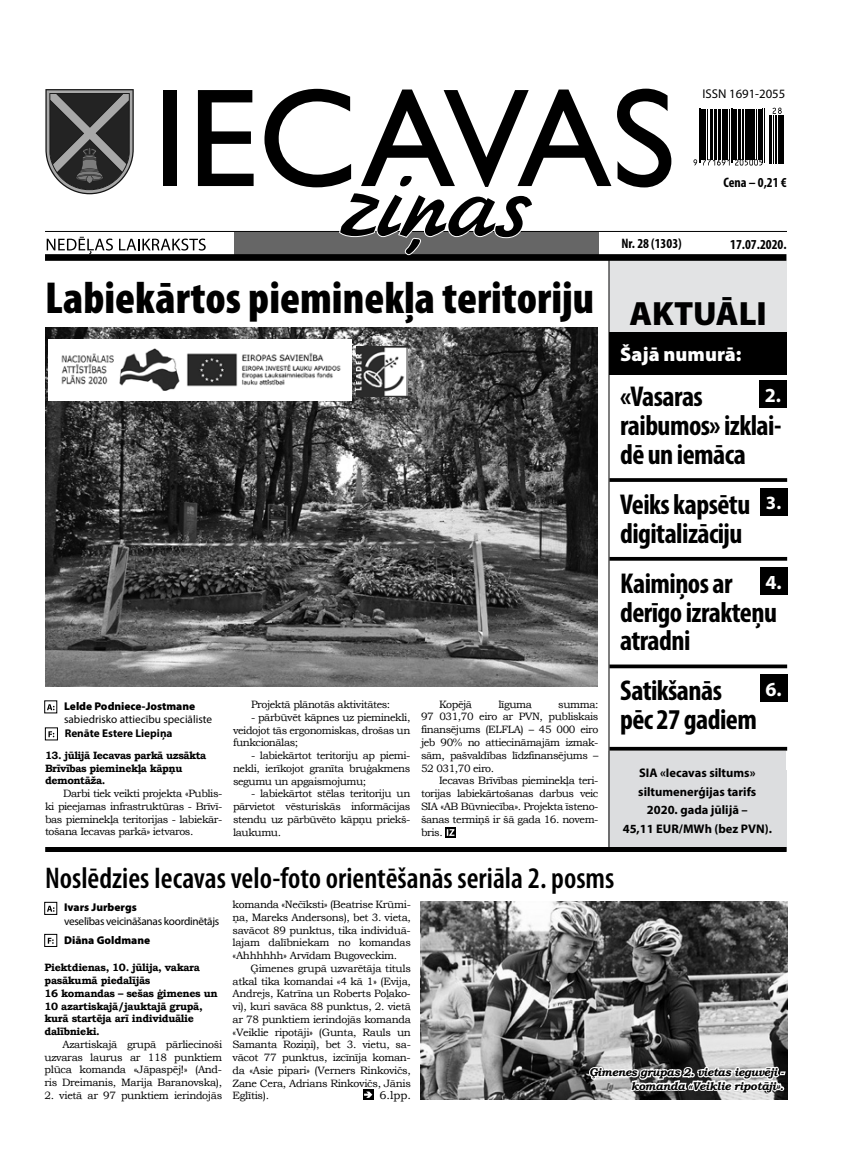
<style>
.page{position:relative;width:851px;height:1170px;background:#fff}
.page>*{position:absolute;margin:0;border:0;box-sizing:border-box;transform-origin:0 0}
.t1{font:900 condensed 45px "Myriad Pro";color:#000}
.t2{font:900 33.75px "Myriad Pro";color:#000}
.t3{font:600 condensed 30px "Myriad Pro";color:#000}
.t4{font:700 condensed 28.75px/28.8px "Myriad Pro";letter-spacing:-.02em;color:#000}
.t5{font:900 20px "Myriad Pro";color:#fff}
.t6{font:700 20px "Myriad Pro";color:#fff}
.t7{font:700 18.75px "Myriad Pro";color:#fff}
.t8{font:700 condensed 13.75px "Myriad Pro";color:#000}
.t9{font:12.75px "Myriad Pro";color:#000}
.t10{font:700 12.5px/18.8px "Myriad Pro";color:#000;text-align:center}
.t11{font:italic 700 11.25px/13.5px "Bookman Old Style";letter-spacing:-.03em;color:#000;text-align:right}
.t12{font:900 11.25px "Myriad Pro";color:#000}
.t13{font:11.25px "Myriad Pro";letter-spacing:-.025em;color:#000}
.t14{font:11.25px "Myriad Pro";color:#000}
.t15{font:700 11.25px "Myriad Pro";color:#000}
.t16{font:11.25px "Bookman Old Style";color:#000}
.t17{font:10.62px/12.8px "Bookman Old Style";letter-spacing:-.04em;color:#000;text-align:justify}
.t18{font:700 10.62px/12.8px "Bookman Old Style";letter-spacing:-.03em;color:#000}
</style>
<div class="page">
<div style="left:234px;top:232px;width:364px;height:22px;background:#666"></div>
<hr style="left:45px;top:231px;width:741px;height:1px;background:#000">
<div style="left:45px;top:254px;width:741px;height:7px;background:#000"></div>
<svg style="left:47px;top:237px;width:66px;height:17px"></svg>
<svg style="left:119px;top:238px;width:87px;height:12px"></svg>
<div style="left:163px;top:90px;width:13px;height:96px;background:#000"></div>
<svg style="left:198px;top:90px;width:55px;height:96px"></svg>
<svg style="left:617px;top:89px;width:54px;height:98px"></svg>
<svg style="left:264px;top:89px;width:347px;height:167px"></svg>
<svg style="left:45px;top:89px;width:89px;height:105px;background:#5d5d5d"></svg>
<svg style="left:609px;top:478px;width:178px;height:4px"></svg>
<hr style="left:609px;top:557px;width:178px;height:3px;background:#000">
<svg style="left:609px;top:664px;width:178px;height:4px"></svg>
<svg style="left:609px;top:746px;width:178px;height:4px"></svg>
<div style="left:609px;top:261px;width:177px;height:71px;background:#e2e3e4"></div>
<div style="left:609px;top:332px;width:177px;height:42px;background:#000"></div>
<hr style="left:699px;top:109px;width:1px;height:54px;background:#000">
<hr style="left:700px;top:109px;width:1px;height:54px;background:#000">
<hr style="left:701px;top:109px;width:2px;height:51px;background:#000">
<hr style="left:704px;top:109px;width:1px;height:51px;background:#000">
<hr style="left:707px;top:109px;width:1px;height:51px;background:#000">
<hr style="left:710px;top:109px;width:1px;height:51px;background:#000">
<hr style="left:711px;top:109px;width:1px;height:51px;background:#000">
<hr style="left:714px;top:109px;width:1px;height:51px;background:#000">
<hr style="left:716px;top:109px;width:1px;height:51px;background:#000">
<hr style="left:717px;top:109px;width:3px;height:51px;background:#000">
<hr style="left:721px;top:109px;width:1px;height:51px;background:#000">
<hr style="left:723px;top:109px;width:2px;height:51px;background:#000">
<svg style="left:693px;top:159px;width:36px;height:6px"></svg>
<hr style="left:726px;top:109px;width:2px;height:51px;background:#000">
<hr style="left:729px;top:109px;width:1px;height:51px;background:#000">
<hr style="left:730px;top:109px;width:1px;height:54px;background:#000">
<hr style="left:732px;top:109px;width:1px;height:54px;background:#000">
<hr style="left:733px;top:109px;width:1px;height:51px;background:#000">
<hr style="left:735px;top:109px;width:2px;height:51px;background:#000">
<hr style="left:738px;top:109px;width:2px;height:51px;background:#000">
<hr style="left:741px;top:109px;width:1px;height:51px;background:#000">
<hr style="left:743px;top:109px;width:1px;height:51px;background:#000">
<hr style="left:745px;top:109px;width:2px;height:51px;background:#000">
<hr style="left:748px;top:109px;width:2px;height:51px;background:#000">
<hr style="left:751px;top:109px;width:1px;height:51px;background:#000">
<hr style="left:752px;top:109px;width:2px;height:51px;background:#000">
<hr style="left:756px;top:109px;width:1px;height:51px;background:#000">
<svg style="left:735px;top:159px;width:27px;height:6px"></svg>
<hr style="left:757px;top:109px;width:1px;height:51px;background:#000">
<hr style="left:759px;top:109px;width:2px;height:51px;background:#000">
<hr style="left:762px;top:109px;width:1px;height:54px;background:#000">
<hr style="left:763px;top:109px;width:1px;height:54px;background:#000">
<hr style="left:769px;top:115px;width:1px;height:48px;background:#000">
<hr style="left:770px;top:115px;width:2px;height:48px;background:#000">
<hr style="left:773px;top:115px;width:1px;height:48px;background:#000">
<hr style="left:775px;top:115px;width:1px;height:48px;background:#000">
<hr style="left:777px;top:115px;width:1px;height:48px;background:#000">
<svg style="left:772px;top:108px;width:9px;height:6px"></svg>
<hr style="left:778px;top:115px;width:2px;height:48px;background:#000">
<hr style="left:781px;top:115px;width:2px;height:48px;background:#000">
<div style="left:608px;top:751px;width:177px;height:98px;background:#dcdddf"></div>
<hr style="left:608px;top:260px;width:1px;height:590px;background:#000">
<div style="left:759px;top:567px;width:28px;height:27px;background:#000"></div>
<div style="left:759px;top:675px;width:28px;height:27px;background:#000"></div>
<div style="left:759px;top:381px;width:27px;height:27px;background:#000"></div>
<div style="left:759px;top:488px;width:28px;height:27px;background:#000"></div>
<div style="left:45px;top:846px;width:741px;height:5px;background:#000"></div>
<svg style="left:363px;top:1089px;width:10px;height:10px"></svg>
<svg style="left:364px;top:1091px;width:8px;height:6px"></svg>
<svg style="left:47px;top:704px;width:8px;height:6px"></svg>
<svg style="left:44px;top:901px;width:14px;height:14px"></svg>
<svg style="left:159px;top:846px;width:382px;height:87px"></svg>
<div style="left:540px;top:882px;width:6px;height:7px;border:2px solid #fff;border-radius:50%"></div>
<svg style="left:445px;top:827px;width:11px;height:10px"></svg>
<svg style="left:446px;top:829px;width:8px;height:6px"></svg>
<img style="left:45px;top:327px;width:552px;height:359px">
<img style="left:421px;top:901px;width:366px;height:197px">
<svg style="left:48px;top:937px;width:6px;height:6px"></svg>
<svg style="left:587px;top:1031px;width:199px;height:69px"></svg>
<svg style="left:48px;top:731px;width:6px;height:6px"></svg>
<div style="left:45px;top:727px;width:13px;height:13px;border:1px solid #000"></div>
<img style="left:48px;top:339px;width:303px;height:61px">
<img style="left:356px;top:346px;width:51px;height:51px">
<p class="t9" style="left:702px;top:86px;width:84px">ISSN 1691-2055</p>
<p class="t8" style="left:723px;top:174px;width:65px">Cena – 0,21 €</p>
<h1 class="t1" style="left:45px;top:273px;width:550px">Labiekārtos pieminekļa teritoriju</h1>
<p class="t12" style="left:64px;top:699px;width:133px">Lelde Podniece-Jostmane</p>
<p class="t14" style="left:64px;top:712px;width:149px">sabiedrisko attiecību speciāliste</p>
<p class="t15" style="left:65px;top:725px;width:109px">Renāte Estere Liepiņa</p>
<p class="t18" style="left:45px;top:748px;width:163px">13. jūlijā Iecavas parkā uzsākta<br>Brīvības pieminekļa kāpņu demontāža.</p>
<p class="t17" style="left:45px;top:787px;width:179px;text-indent:18px">Darbi tiek veikti projekta «Publis&shy;ki pieejamas infrastruktūras - Brīvī&shy;bas pieminekļa teritorijas - labiekār&shy;tošana Iecavas parkā» ietvaros.</p>
<p class="t17" style="left:251px;top:698px;width:141px">Projektā plānotās aktivitātes:</p>
<p class="t17" style="left:233px;top:710px;width:179px;text-indent:18px">- pārbūvēt kāpnes uz pieminekli, veidojot tās ergonomiskas, drošas un funkcionālas;</p>
<p class="t17" style="left:233px;top:749px;width:179px;text-indent:18px">- labiekārtot teritoriju ap piemi&shy;nekli, ierīkojot granīta bruģakmens segumu un apgaismojumu;</p>
<p class="t17" style="left:233px;top:787px;width:179px;text-indent:18px">- labiekārtot stēlas teritoriju un pārvietot vēsturiskās informācijas stendu uz pārbūvēto kāpņu priekš&shy;laukumu.</p>
<p class="t17" style="left:439px;top:697px;width:34px">Kopējā</p>
<p class="t17" style="left:498px;top:697px;width:35px">līguma</p>
<p class="t17" style="left:421px;top:697px;width:179px;text-indent:137px">summa:<br>97 031,70 eiro ar PVN, publiskais finansējums (ELFLA) – 45 000 eiro jeb 90% no attiecināmajām izmak&shy;sām, pašvaldības līdzfinansējums – 52 031,70 eiro.</p>
<p class="t17" style="left:421px;top:774px;width:179px;text-indent:18px">Iecavas Brīvības pieminekļa teri&shy;torijas labiekārtošanas darbus veic SIA «AB Būvniecība». Projekta īsteno&shy;šanas termiņš ir šā gada 16. novem&shy;bris.</p>
<p class="t8" style="left:621px;top:234px;width:62px">Nr. 28 (1303)</p>
<p class="t8" style="left:730px;top:235px;width:58px">17.07.2020.</p>
<h2 class="t2" style="left:629px;top:294px;width:139px">AKTUĀLI</h2>
<h3 class="t5" style="left:620px;top:342px;width:123px">Šajā numurā:</h3>
<h3 class="t4" style="left:620px;top:382px;width:163px">«Vasaras raibumos» izklai&shy;dē un iemāca</h3>
<h3 class="t4" style="left:620px;top:489px;width:132px">Veiks kapsētu digitalizāciju</h3>
<h3 class="t4" style="left:620px;top:568px;width:158px">Kaimiņos ar derīgo izrakteņu atradni</h3>
<h3 class="t4" style="left:620px;top:675px;width:138px">Satikšanās pēc 27 gadiem</h3>
<h3 class="t6" style="left:764px;top:382px;width:18px">2.</h3>
<h3 class="t7" style="left:765px;top:490px;width:17px">3.</h3>
<h3 class="t6" style="left:765px;top:568px;width:18px">4.</h3>
<h3 class="t6" style="left:765px;top:676px;width:18px">6.</h3>
<p class="t10" style="left:622px;top:762px;width:151px">SIA «Iecavas siltums» siltumenerģijas tarifs<br>2020. gada jūlijā –<br>45,11 EUR/MWh (bez PVN).</p>
<p class="t10" style="left:646px;top:810px;width:105px">2020. gada maijā –</p>
<h3 class="t3" style="left:45px;top:861px;width:570px">Noslēdzies Iecavas velo-foto orientēšanās seriāla 2. posms</h3>
<p class="t12" style="left:64px;top:900px;width:74px">Ivars Jurbergs</p>
<p class="t13" style="left:64px;top:913px;width:157px">veselības veicināšanas koordinētājs</p>
<p class="t12" style="left:64px;top:933px;width:88px">Diāna Goldmane</p>
<p class="t18" style="left:45px;top:961px;width:175px">Piektdienas, 10. jūlija, vakara pasākumā piedalījās<br>16 komandas – sešas ģimenes un<br>10 azartiskajā/jauktajā grupā, kurā startēja arī individuālie dalībnieki.</p>
<p class="t17" style="left:45px;top:1037px;width:179px;text-indent:18px">Azartiskajā grupā pārliecinoši uzvaras laurus ar 118 punktiem plūca komanda «Jāpaspēj!» (And&shy;ris Dreimanis, Marija Baranovska),</p>
<p class="t17" style="left:45px;top:1088px;width:179px">2. vietā ar 97 punktiem ierindojās</p>
<p class="t17" style="left:232px;top:898px;width:180px">komanda «Nečīksti» (Beatrise Krūmi&shy;ņa, Mareks Andersons), bet 3. vieta, savācot 89 punktus, tika individuā&shy;lajam dalībniekam no komandas «Ahhhhhh» Arvīdam Bugoveckim.</p>
<p class="t17" style="left:232px;top:961px;width:180px;text-indent:18px">Ģimenes grupā uzvarētāja tituls atkal tika komandai «4 kā 1» (Evija, Andrejs, Katrīna un Roberts Poļako&shy;vi), kuri savāca 88 punktus, 2. vietā ar 78 punktiem ierindojās komanda «Veiklie ripotāji» (Gunta, Rauls un Samanta Roziņi), bet 3. vietu, sa&shy;vācot 77 punktus, izcīnīja koman&shy;da «Asie pipari» (Verners Rinkovičs, Zane Cera, Adrians Rinkovičs, Jānis Eglītis).</p>
<p class="t16" style="left:379px;top:1087px;width:33px">6.lpp.</p>
<p class="t11" style="left:589px;top:1065px;width:196px">Ģimenes grupas 2. vietas ieguvēji - komanda «Veiklie ripotāji».</p>
</div>
